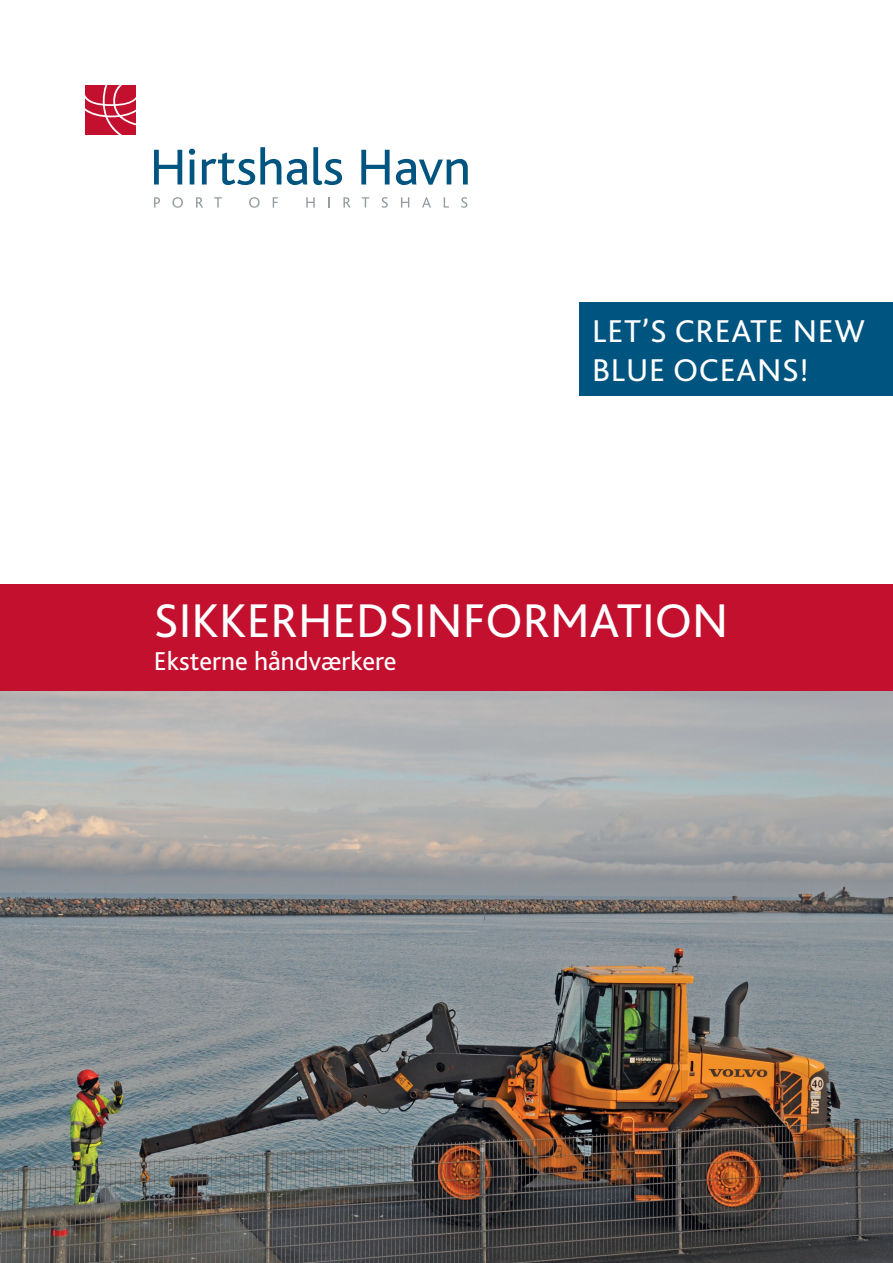
<style>
.page{position:relative;width:893px;height:1263px;background:#fff}
.page>*{position:absolute;margin:0;border:0;box-sizing:border-box;transform-origin:0 0}
.t1{font:49.5px "Bliss 2";color:#fff}
.t2{font:33px/39px "Bliss 2";letter-spacing:.02em;color:#fff}
.t3{font:27px "Bliss 2";color:#fff}
</style>
<div class="page">
<svg style="left:154px;top:150px;width:28px;height:34px"></svg>
<svg style="left:189px;top:149px;width:6px;height:35px"></svg>
<svg style="left:202px;top:147px;width:79px;height:38px"></svg>
<svg style="left:287px;top:159px;width:20px;height:26px"></svg>
<svg style="left:313px;top:147px;width:29px;height:38px"></svg>
<svg style="left:361px;top:150px;width:29px;height:34px"></svg>
<svg style="left:396px;top:159px;width:72px;height:26px"></svg>
<svg style="left:154px;top:197px;width:6px;height:11px"></svg>
<svg style="left:172px;top:197px;width:11px;height:11px"></svg>
<svg style="left:196px;top:197px;width:7px;height:11px"></svg>
<svg style="left:214px;top:197px;width:8px;height:11px"></svg>
<svg style="left:249px;top:197px;width:11px;height:11px"></svg>
<svg style="left:273px;top:197px;width:5px;height:11px"></svg>
<svg style="left:306px;top:197px;width:9px;height:11px"></svg>
<svg style="left:328px;top:197px;width:2px;height:11px"></svg>
<svg style="left:343px;top:197px;width:8px;height:11px"></svg>
<svg style="left:362px;top:197px;width:8px;height:11px"></svg>
<svg style="left:381px;top:197px;width:7px;height:11px"></svg>
<svg style="left:401px;top:197px;width:8px;height:11px"></svg>
<svg style="left:422px;top:197px;width:9px;height:11px"></svg>
<svg style="left:444px;top:197px;width:5px;height:11px"></svg>
<svg style="left:461px;top:197px;width:6px;height:11px"></svg>
<svg style="left:85px;top:85px;width:51px;height:50px;background:#cb334d"></svg>
<div style="left:579px;top:302px;width:314px;height:93px;background:#005480"></div>
<img style="left:0;top:690px;width:893px;height:573px">
<div style="left:0;top:584px;width:893px;height:106px;background:#c3102f"></div>
<p class="t2" style="left:592px;top:311px;width:274px">LET’S CREATE NEW<br>BLUE OCEANS!</p>
<h1 class="t1" style="left:154px;top:590px;width:576px">SIKKERHEDSINFORMATION</h1>
<p class="t3" style="left:154px;top:644px;width:244px">Eksterne håndværkere</p>
</div>
